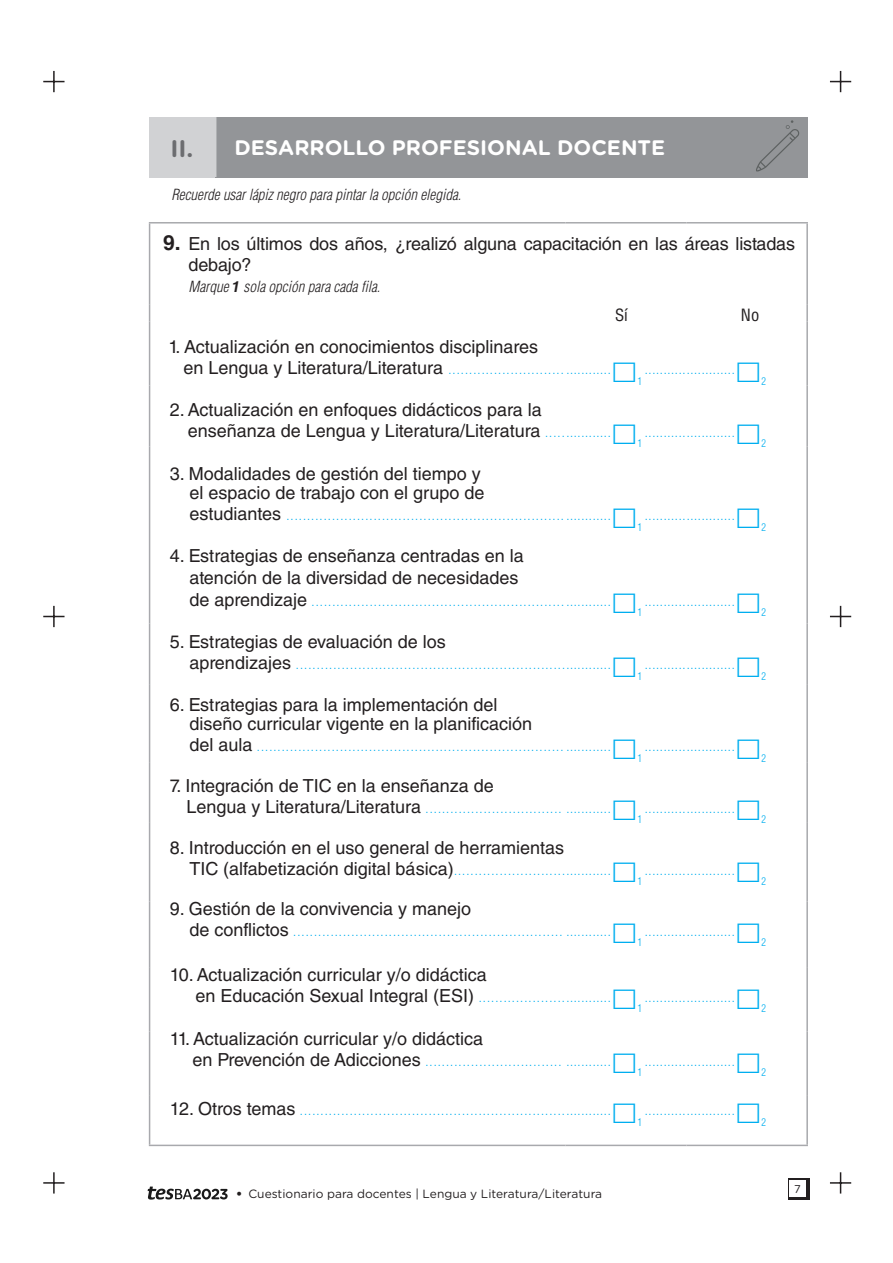
<style>
.page{position:relative;width:893px;height:1263px;background:#fff}
.page>*{position:absolute;margin:0;border:0;box-sizing:border-box;transform-origin:0 0}
.t1{font:700 24px "Gotham Rounded";color:#6c6d70}
.t2{font:700 21px "Gotham Rounded";color:#fff}
.pConsigna{font:18px/21px "Helvetica LT Std";color:#231f20}
.pConsigna-2{font:condensed 16.5px "Helvetica LT Std";color:#231f20}
.pConsigna-3{font:italic 300 condensed 15px "Helvetica LT Std";color:#231f20}
.t3{font:300 13.5px "Helvetica LT Std";color:#00aeef}
.t4{font:12px "Gotham Rounded";color:#231f20}
.t5{font:11.25px "Gotham Rounded";color:#231f20}
.t6{font:300 condensed 10.5px "Helvetica LT Std";color:#00aeef}
.s1{font-weight:700;font-size:21px}
.s2{font-weight:700;font-stretch:normal}
.s3{font-weight:300;font-size:13.5px;color:#00aeef}
.s4{font-weight:400;font-size:18px;color:#231f20}
.s5{font-family:"Helvetica LT Std";font-weight:700}
</style>
<div class="page">
<div style="left:789px;top:1178px;width:21px;height:21px;background:#231f20"></div>
<div style="left:789px;top:1180px;width:17px;height:17px;background:#fff"></div>
<hr style="left:53px;top:606px;width:2px;height:21px;background:#231f20">
<svg style="left:43px;top:616px;width:22px;height:1px"></svg>
<hr style="left:53px;top:71px;width:2px;height:21px;background:#231f20">
<svg style="left:43px;top:81px;width:22px;height:1px"></svg>
<svg style="left:830px;top:71px;width:21px;height:21px"></svg>
<svg style="left:840px;top:1172px;width:1px;height:21px"></svg>
<hr style="left:830px;top:1182px;width:21px;height:2px;background:#231f20">
<hr style="left:53px;top:1172px;width:2px;height:21px;background:#231f20">
<hr style="left:43px;top:1182px;width:22px;height:2px;background:#231f20">
<svg style="left:830px;top:606px;width:21px;height:21px"></svg>
<svg style="left:148px;top:1186px;width:80px;height:14px"></svg>
<div style="left:149px;top:117px;width:67px;height:60px;background:#d1d2d4"></div>
<div style="left:216px;top:117px;width:592px;height:60px;background:#939598"></div>
<hr style="left:149px;top:222px;width:416px;height:2px;background:#a8a9ad">
<hr style="left:149px;top:223px;width:1px;height:81px;background:#a8a9ad">
<hr style="left:566px;top:222px;width:120px;height:2px;background:#a8a9ad">
<hr style="left:686px;top:222px;width:122px;height:2px;background:#a8a9ad">
<hr style="left:806px;top:223px;width:2px;height:81px;background:#a8a9ad">
<svg style="left:149px;top:304px;width:1px;height:18px"></svg>
<svg style="left:806px;top:304px;width:2px;height:18px"></svg>
<hr style="left:149px;top:322px;width:1px;height:63px;background:#a8a9ad">
<hr style="left:806px;top:322px;width:2px;height:63px;background:#a8a9ad">
<hr style="left:149px;top:385px;width:1px;height:61px;background:#a8a9ad">
<hr style="left:806px;top:385px;width:2px;height:61px;background:#a8a9ad">
<hr style="left:149px;top:446px;width:1px;height:87px;background:#a8a9ad">
<hr style="left:806px;top:446px;width:2px;height:87px;background:#a8a9ad">
<hr style="left:149px;top:533px;width:1px;height:90px;background:#a8a9ad">
<hr style="left:806px;top:533px;width:2px;height:90px;background:#a8a9ad">
<hr style="left:149px;top:623px;width:1px;height:61px;background:#a8a9ad">
<hr style="left:806px;top:623px;width:2px;height:61px;background:#a8a9ad">
<hr style="left:149px;top:684px;width:1px;height:78px;background:#a8a9ad">
<hr style="left:806px;top:684px;width:2px;height:78px;background:#a8a9ad">
<hr style="left:149px;top:762px;width:1px;height:61px;background:#a8a9ad">
<hr style="left:806px;top:762px;width:2px;height:61px;background:#a8a9ad">
<hr style="left:149px;top:823px;width:1px;height:79px;background:#a8a9ad">
<hr style="left:806px;top:823px;width:2px;height:79px;background:#a8a9ad">
<hr style="left:149px;top:902px;width:1px;height:66px;background:#a8a9ad">
<hr style="left:806px;top:902px;width:2px;height:66px;background:#a8a9ad">
<hr style="left:149px;top:968px;width:1px;height:63px;background:#a8a9ad">
<hr style="left:806px;top:968px;width:2px;height:63px;background:#a8a9ad">
<hr style="left:149px;top:1031px;width:1px;height:65px;background:#a8a9ad">
<hr style="left:806px;top:1031px;width:2px;height:65px;background:#a8a9ad">
<hr style="left:149px;top:1096px;width:1px;height:49px;background:#a8a9ad">
<hr style="left:806px;top:1096px;width:2px;height:49px;background:#a8a9ad">
<hr style="left:149px;top:1145px;width:416px;height:1px;background:#a8a9ad">
<hr style="left:566px;top:1145px;width:120px;height:1px;background:#a8a9ad">
<hr style="left:686px;top:1145px;width:122px;height:1px;background:#a8a9ad">
<svg style="left:756px;top:120px;width:44px;height:52px"></svg>
<p class="t1" style="left:170px;top:131px;width:24px">II.</p>
<p class="t2" style="left:234px;top:133px;width:432px">DESARROLLO PROFESIONAL DOCENTE</p>
<p class="pConsigna-3" style="left:171px;top:185px;width:291px">Recuerde usar lápiz negro para pintar la opción elegida.</p>
<p class="pConsigna" style="left:189px;top:234px;width:608px;text-indent:-26px"><span class="s1">9.</span> En los últimos dos años, ¿realizó alguna capacitación en las áreas listadas debajo?</p>
<p class="pConsigna-3" style="left:189px;top:278px;width:193px">Marque <span class="s2">1</span> sola opción para cada fila.</p>
<p class="pConsigna-2" style="left:615px;top:304px;width:14px">Sí</p>
<p class="pConsigna-2" style="left:741px;top:304px;width:20px">No</p>
<p class="pConsigna" style="left:183px;top:336px;width:382px;text-indent:-15px">1. Actualización en conocimientos disciplinares<br>en Lengua y Literatura/Literatura <span class="s3">............................</span></p>
<p class="t3" style="left:566px;top:361px;width:47px">............</p>
<p class="t3" style="left:645px;top:361px;width:92px">........................</p>
<p class="t6" style="left:638px;top:374px;width:6px">1</p>
<p class="t6" style="left:762px;top:374px;width:6px">2</p>
<p class="pConsigna" style="left:188px;top:399px;width:379px;text-indent:-18px">2. Actualización en enfoques didácticos para la enseñanza de Lengua y Literatura/Literatura <span class="s3">.....</span></p>
<p class="t3" style="left:566px;top:423px;width:47px">............</p>
<p class="pConsigna" style="left:170px;top:463px;width:316px;line-height:19.5px;text-align:right">3. Modalidades de gestión del tiempo y el espacio de trabajo con el grupo de</p>
<p class="t3" style="left:189px;top:507px;width:423px"><span class="s4">estudiantes</span> ...............................................................................</p>
<p class="pConsigna" style="left:189px;top:545px;width:336px;line-height:21.6px;text-indent:-20px">4. Estrategias de enseñanza centradas en la atención de la diversidad de necesidades</p>
<p class="t3" style="left:189px;top:592px;width:423px"><span class="s4">de aprendizaje</span> .........................................................................</p>
<p class="pConsigna" style="left:170px;top:631px;width:278px">5. Estrategias de evaluación de los</p>
<p class="t3" style="left:189px;top:656px;width:423px"><span class="s4">aprendizajes</span> .............................................................................</p>
<p class="pConsigna" style="left:189px;top:694px;width:344px;line-height:19.5px;text-indent:-20px">6. Estrategias para la implementación del diseño curricular vigente en la planificación</p>
<p class="t3" style="left:189px;top:738px;width:423px"><span class="s4">del aula</span> .......................................................................... ............</p>
<p class="pConsigna" style="left:170px;top:775px;width:326px">7. Integración de TIC en la enseñanza de</p>
<p class="t3" style="left:186px;top:799px;width:426px"><span class="s4">Lengua y Literatura/Literatura</span> ................................. ............</p>
<p class="pConsigna" style="left:170px;top:837px;width:397px;text-align:right">8. Introducción en el uso general de herramientas<br>TIC (alfabetización digital básica)<span class="s3">...........................</span></p>
<p class="t3" style="left:566px;top:861px;width:47px">............</p>
<p class="pConsigna" style="left:170px;top:898px;width:303px">9. Gestión de la convivencia y manejo</p>
<p class="t3" style="left:189px;top:922px;width:423px"><span class="s4">de conflictos</span> ................................................................. ............</p>
<p class="pConsigna" style="left:195px;top:964px;width:371px;text-indent:-26px">10. Actualización curricular y/o didáctica<br>en Educación Sexual Integral (ESI) <span class="s3">.....................</span></p>
<p class="t3" style="left:566px;top:988px;width:47px">............</p>
<p class="pConsigna" style="left:170px;top:1028px;width:315px">11. Actualización curricular y/o didáctica</p>
<p class="t3" style="left:192px;top:1052px;width:420px"><span class="s4">en Prevención de Adicciones</span> ................................. ............</p>
<p class="t3" style="left:170px;top:1102px;width:443px"><span class="s4">12. Otros temas</span> ............................................................................</p>
<p class="t4" style="left:237px;top:1185px;width:367px"><span class="s5">•</span> Cuestionario para docentes | Lengua y Literatura/Literatura</p>
<p class="t3" style="left:645px;top:423px;width:92px">........................</p>
<p class="t6" style="left:638px;top:437px;width:6px">1</p>
<p class="t6" style="left:762px;top:437px;width:6px">2</p>
<p class="t3" style="left:645px;top:507px;width:92px">........................</p>
<p class="t6" style="left:638px;top:520px;width:6px">1</p>
<p class="t6" style="left:762px;top:520px;width:6px">2</p>
<p class="t3" style="left:645px;top:592px;width:92px">........................</p>
<p class="t6" style="left:638px;top:606px;width:6px">1</p>
<p class="t6" style="left:762px;top:606px;width:6px">2</p>
<p class="t3" style="left:645px;top:656px;width:92px">........................</p>
<p class="t6" style="left:638px;top:669px;width:6px">1</p>
<p class="t6" style="left:762px;top:669px;width:6px">2</p>
<p class="t3" style="left:645px;top:738px;width:92px">........................</p>
<p class="t6" style="left:638px;top:751px;width:6px">1</p>
<p class="t6" style="left:762px;top:751px;width:6px">2</p>
<p class="t3" style="left:645px;top:799px;width:92px">........................</p>
<p class="t6" style="left:638px;top:813px;width:6px">1</p>
<p class="t6" style="left:762px;top:813px;width:6px">2</p>
<p class="t3" style="left:645px;top:861px;width:92px">........................</p>
<p class="t6" style="left:638px;top:875px;width:6px">1</p>
<p class="t6" style="left:762px;top:875px;width:6px">2</p>
<p class="t3" style="left:645px;top:922px;width:92px">........................</p>
<p class="t6" style="left:638px;top:936px;width:6px">1</p>
<p class="t6" style="left:762px;top:936px;width:6px">2</p>
<p class="t3" style="left:645px;top:988px;width:92px">........................</p>
<p class="t6" style="left:638px;top:1002px;width:6px">1</p>
<p class="t6" style="left:762px;top:1002px;width:6px">2</p>
<p class="t3" style="left:645px;top:1052px;width:92px">........................</p>
<p class="t6" style="left:638px;top:1066px;width:6px">1</p>
<p class="t6" style="left:762px;top:1066px;width:6px">2</p>
<p class="t3" style="left:645px;top:1102px;width:92px">........................</p>
<p class="t6" style="left:638px;top:1115px;width:6px">1</p>
<p class="t6" style="left:762px;top:1115px;width:6px">2</p>
<p class="t5" style="left:794px;top:1181px;width:8px">7</p>
</div>
